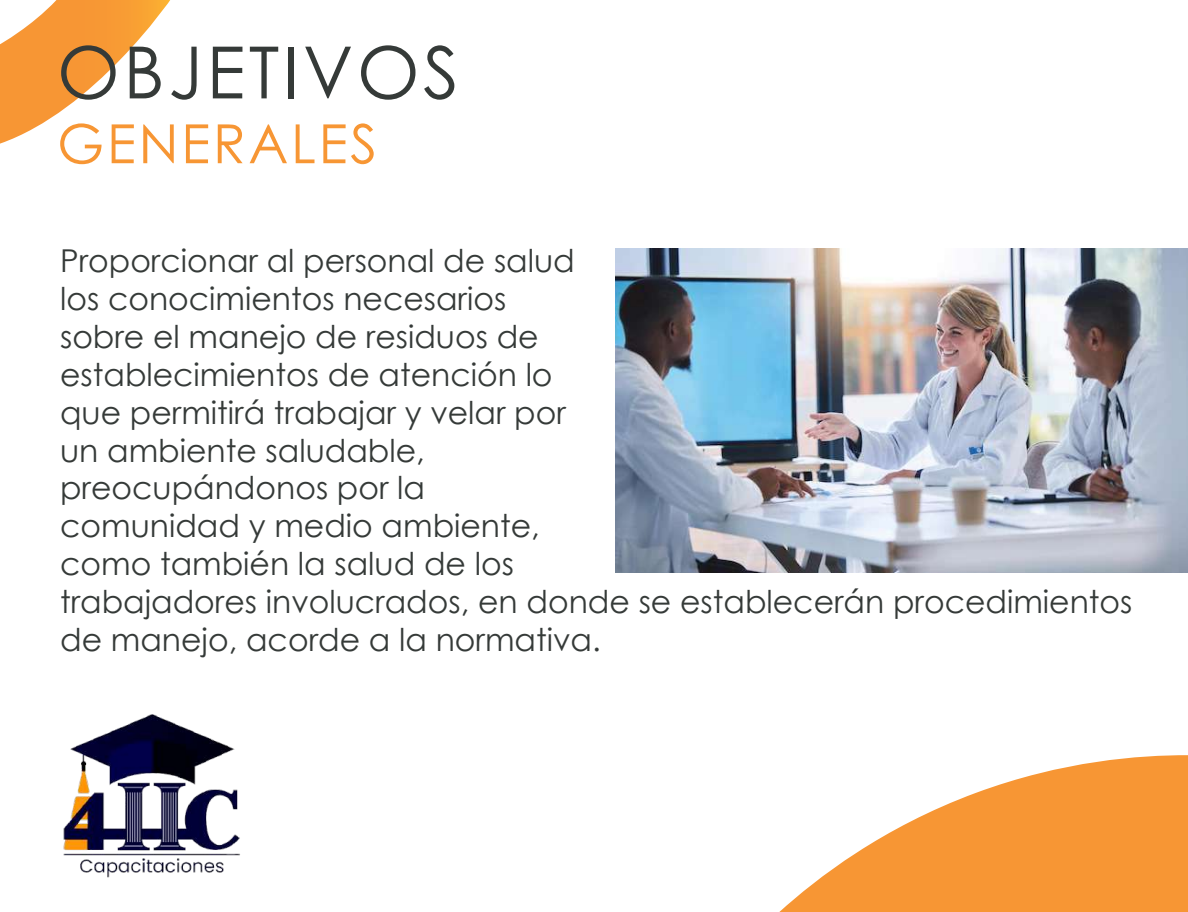
<style>
.page{position:relative;width:1188px;height:912px;background:#fff}
.page>*{position:absolute;margin:0;border:0;box-sizing:border-box;transform-origin:0 0}
.t1{font:72px "Century Gothic";letter-spacing:.05em;color:#353a38}
.t2{font:54px "Century Gothic";letter-spacing:.05em;color:#f79634}
.t3{font:31.5px/37.8px "Century Gothic";color:#353a38}
</style>
<div class="page">
<svg style="left:0;top:0;width:170px;height:144px"></svg>
<img style="left:63px;top:714px;width:177px;height:164px">
<svg style="left:779px;top:755px;width:409px;height:157px;fill:#f79634"></svg>
<img style="left:615px;top:249px;width:573px;height:323px">
<h1 class="t1" style="left:57px;top:22px;width:403px">OBJETIVOS</h1>
<h2 class="t2" style="left:57px;top:106px;width:322px">GENERALES</h2>
<p class="t3" style="left:60px;top:242px;width:1074px">Proporcionar al personal de salud<br>los conocimientos necesarios<br>sobre el manejo de residuos de<br>establecimientos de atención lo<br>que permitirá trabajar y velar por<br>un ambiente saludable,<br>preocupándonos por la<br>comunidad y medio ambiente,<br>como también la salud de los<br>trabajadores involucrados, en donde se establecerán procedimientos de manejo, acorde a la normativa.</p>
</div>
